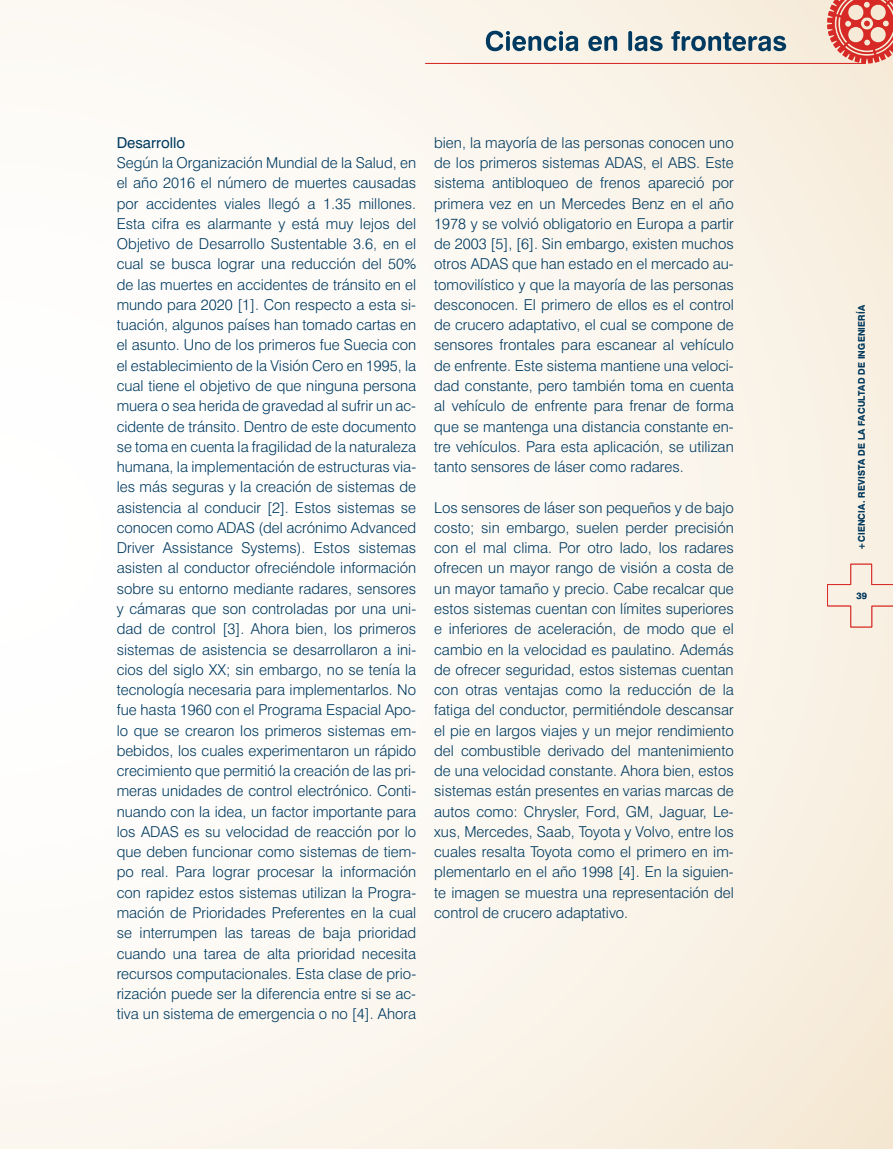
<style>
.page{position:relative;width:893px;height:1149px;background:#fff}
.page>*{position:absolute;margin:0;border:0;box-sizing:border-box;transform-origin:0 0}
.t1{font:300 15px/20.2px "Swiss 721";color:#003a60;text-align:justify}
.t2{font:15px "Swiss 721 Roman";color:#003a60}
.t3{font:700 9.15px "Swiss 721";color:#003a60}
.t4{font:700 9px "Swiss 721";letter-spacing:.02em;color:#003a60}
</style>
<div class="page">
<img style="left:0;top:0;width:893px;height:1148px">
<svg style="left:486px;top:31px;width:300px;height:20px;background:#97a9b0"></svg>
<svg style="left:827px;top:563px;width:66px;height:64px;background:#f6e4d7"></svg>
<svg style="left:827px;top:0;width:66px;height:63px;background:#e47e73"></svg>
<hr style="left:426px;top:63px;width:439px;height:1px;background:#d72a26">
<p class="t2" style="left:117px;top:133px;width:70px">Desarrollo</p>
<p class="t1" style="left:117px;top:152px;width:301px">Según la Organización Mundial de la Salud, en el año 2016 el número de muertes causadas por accidentes viales llegó a 1.35 millones.<br>Esta cifra es alarmante y está muy lejos del Objetivo de Desarrollo Sustentable 3.6, en el cual se busca lograr una reducción del 50% de las muertes en accidentes de tránsito en el mundo para 2020 [1]. Con respecto a esta si&shy;tuación, algunos países han tomado cartas en el asunto. Uno de los primeros fue Suecia con el establecimiento de la Visión Cero en 1995, la cual tiene el objetivo de que ninguna persona muera o sea herida de gravedad al sufrir un ac&shy;cidente de tránsito. Dentro de este documento se toma en cuenta la fragilidad de la naturaleza humana, la implementación de estructuras via&shy;les más seguras y la creación de sistemas de asistencia al conducir [2]. Estos sistemas se conocen como ADAS (del acrónimo Advanced Driver Assistance Systems). Estos sistemas asisten al conductor ofreciéndole información sobre su entorno mediante radares, sensores y cámaras que son controladas por una uni&shy;dad de control [3]. Ahora bien, los primeros sistemas de asistencia se desarrollaron a ini&shy;cios del siglo XX; sin embargo, no se tenía la tecnología necesaria para implementarlos. No fue hasta 1960 con el Programa Espacial Apo&shy;lo que se crearon los primeros sistemas em&shy;bebidos, los cuales experimentaron un rápido crecimiento que permitió la creación de las pri&shy;meras unidades de control electrónico. Conti&shy;nuando con la idea, un factor importante para los ADAS es su velocidad de reacción por lo que deben funcionar como sistemas de tiem&shy;po real. Para lograr procesar la información con rapidez estos sistemas utilizan la Progra&shy;mación de Prioridades Preferentes en la cual se interrumpen las tareas de baja prioridad cuando una tarea de alta prioridad necesita recursos computacionales. Esta clase de prio&shy;rización puede ser la diferencia entre si se ac&shy;tiva un sistema de emergencia o no [4]. Ahora</p>
<p class="t1" style="left:434px;top:132px;width:301px">bien, la mayoría de las personas conocen uno de los primeros sistemas ADAS, el ABS. Este sistema antibloqueo de frenos apareció por primera vez en un Mercedes Benz en el año 1978 y se volvió obligatorio en Europa a partir de 2003 [5], [6]. Sin embargo, existen muchos otros ADAS que han estado en el mercado au&shy;tomovilístico y que la mayoría de las personas desconocen. El primero de ellos es el control de crucero adaptativo, el cual se compone de sensores frontales para escanear al vehículo de enfrente. Este sistema mantiene una veloci&shy;dad constante, pero también toma en cuenta al vehículo de enfrente para frenar de forma que se mantenga una distancia constante en&shy;tre vehículos. Para esta aplicación, se utilizan tanto sensores de láser como radares.</p>
<p class="t1" style="left:434px;top:497px;width:301px">Los sensores de láser son pequeños y de bajo costo; sin embargo, suelen perder precisión con el mal clima. Por otro lado, los radares ofrecen un mayor rango de visión a costa de un mayor tamaño y precio. Cabe recalcar que estos sistemas cuentan con límites superiores e inferiores de aceleración, de modo que el cambio en la velocidad es paulatino. Además de ofrecer seguridad, estos sistemas cuentan con otras ventajas como la reducción de la fatiga del conductor, permitiéndole descansar el pie en largos viajes y un mejor rendimiento del combustible derivado del mantenimiento de una velocidad constante. Ahora bien, estos sistemas están presentes en varias marcas de autos como: Chrysler, Ford, GM, Jaguar, Le&shy;xus, Mercedes, Saab, Toyota y Volvo, entre los cuales resalta Toyota como el primero en im&shy;plementarlo en el año 1998 [4]. En la siguien&shy;te imagen se muestra una representación del control de crucero adaptativo.</p>
<p class="t4" style="left:856px;top:549px;width:246px;rotate:-90deg">+CIENCIA. REVISTA DE LA FACULTAD DE INGENIERÍA</p>
<p class="t3" style="left:856px;top:590px;width:12px">39</p>
</div>
